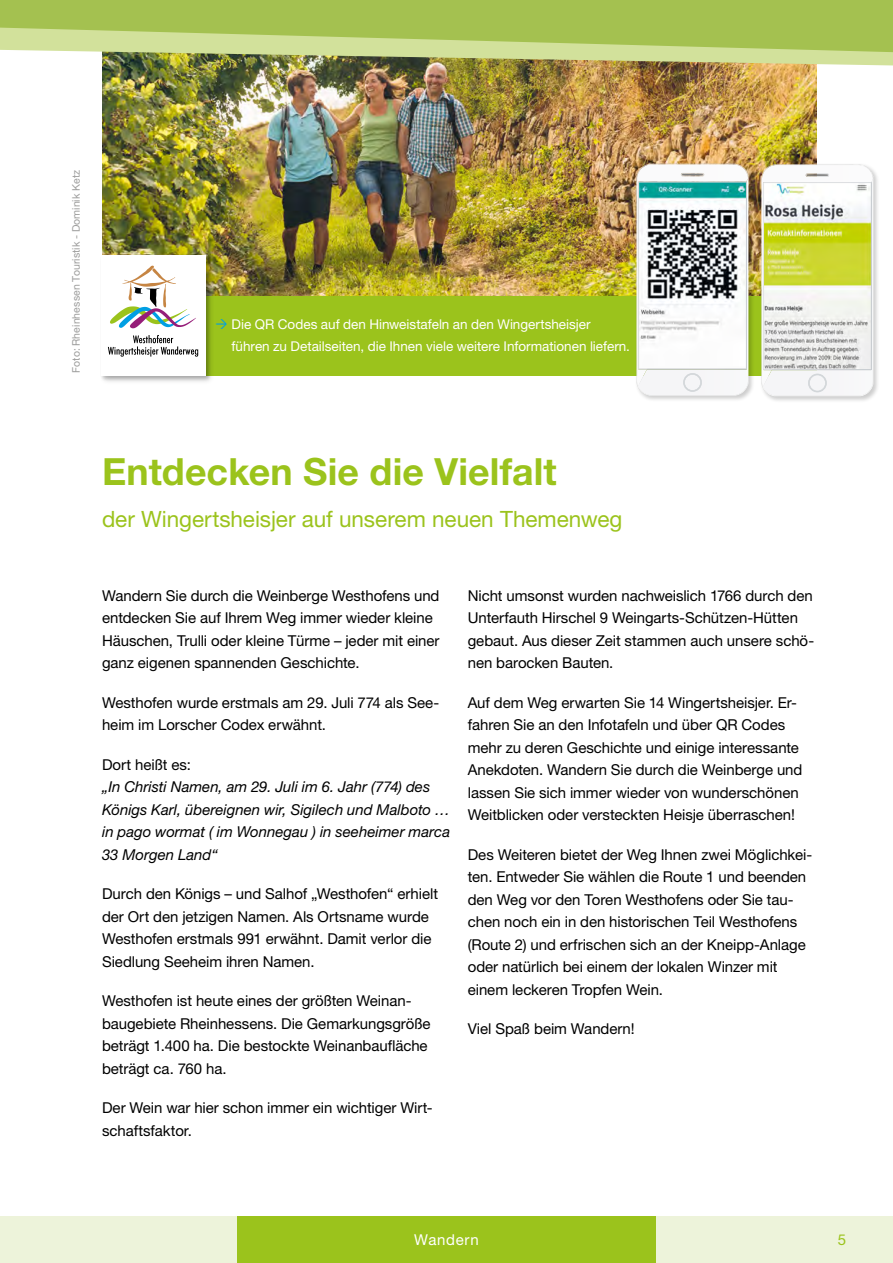
<style>
.page{position:relative;width:893px;height:1263px;background:#fff}
.page>*{position:absolute;margin:0;border:0;box-sizing:border-box;transform-origin:0 0}
.t1{font:700 37.5px "Helvetica Neue LT Pro";letter-spacing:.005em;color:#9bc31c}
.t2{font:22.5px "Helvetica Neue LT Pro";letter-spacing:-.005em;color:#9bc31c}
.t3{font:15px/22.5px "Helvetica Neue LT Pro";letter-spacing:-.005em;color:#000}
.t4{font:italic 15px/22.5px "Helvetica Neue LT Pro";color:#000}
.t5{font:15px "Helvetica Neue LT Pro";letter-spacing:.045em;color:#fff}
.t6{font:15px "Helvetica Neue LT Pro";color:#9bc31c}
.t7{font:13.5px/22.5px "Helvetica Neue LT Pro";color:#fff}
.t8{font:10.5px "Helvetica Neue LT Pro";letter-spacing:.005em;color:#9d9d9c}
</style>
<div class="page">
<div style="left:198px;top:294px;width:618px;height:81px;background:#9bc31c"></div>
<img style="left:102px;top:65px;width:714px;height:231px">
<div style="left:0;top:1216px;width:893px;height:47px;background:#edf3da"></div>
<img style="left:102px;top:54px;width:791px;height:11px">
<svg style="left:0;top:0;width:893px;height:54px;background:#b0c963"></svg>
<div style="left:237px;top:1216px;width:419px;height:47px;background:#9bc31c"></div>
<div style="left:99px;top:253px;width:116px;height:132px;background:#000;opacity:.2"></div>
<div style="left:100px;top:254px;width:111px;height:127px;background:#000;opacity:.2"></div>
<div style="left:101px;top:255px;width:104px;height:120px;background:#fff"></div>
<svg style="left:108px;top:265px;width:91px;height:92px"></svg>
<div style="left:635px;top:162px;width:120px;height:240px;background:#000;opacity:.2"></div>
<svg style="left:637px;top:164px;width:111px;height:231px"></svg>
<div style="left:760px;top:163px;width:120px;height:240px;background:#000;opacity:.2"></div>
<svg style="left:762px;top:165px;width:111px;height:231px"></svg>
<p class="t8" style="left:70px;top:372px;width:204px;rotate:-90deg">Foto: Rheinhessen Touristik - Dominik Ketz</p>
<p class="t7" style="left:232px;top:312px;width:400px">Die QR Codes auf den Hinweistafeln an den Wingertsheisjer führen zu Detailseiten, die Ihnen viele weitere Informationen liefern.</p>
<h1 class="t1" style="left:102px;top:448px;width:456px">Entdecken Sie die Vielfalt</h1>
<h2 class="t2" style="left:102px;top:505px;width:522px">der Wingertsheisjer auf unserem neuen Themenweg</h2>
<p class="t3" style="left:102px;top:584px;width:339px">Wandern Sie durch die Weinberge Westhofens und entdecken Sie auf Ihrem Weg immer wieder kleine Häuschen, Trulli oder kleine Türme – jeder mit einer ganz eigenen spannenden Geschichte.</p>
<p class="t3" style="left:102px;top:691px;width:339px">Westhofen wurde erstmals am 29. Juli 774 als See&shy;heim im Lorscher Codex erwähnt.</p>
<p class="t3" style="left:102px;top:753px;width:90px">Dort heißt es:</p>
<p class="t4" style="left:102px;top:775px;width:350px">„In Christi Namen, am 29. Juli im 6. Jahr (774) des Königs Karl, übereignen wir, Sigilech und Malboto … in pago wormat ( im Wonnegau ) in seeheimer marca 33 Morgen Land“</p>
<p class="t3" style="left:102px;top:882px;width:338px">Durch den Königs – und Salhof „Westhofen“ erhielt der Ort den jetzigen Namen. Als Ortsname wurde Westhofen erstmals 991 erwähnt. Damit verlor die Siedlung Seeheim ihren Namen.</p>
<p class="t3" style="left:102px;top:989px;width:330px">Westhofen ist heute eines der größten Weinan&shy;baugebiete Rheinhessens. Die Gemarkungsgröße beträgt 1.400 ha. Die bestockte Weinanbaufläche beträgt ca. 760 ha.</p>
<p class="t3" style="left:102px;top:1096px;width:332px">Der Wein war hier schon immer ein wichtiger Wirt&shy;schaftsfaktor.</p>
<p class="t3" style="left:468px;top:584px;width:348px">Nicht umsonst wurden nachweislich 1766 durch den Unterfauth Hirschel 9 Weingarts-Schützen-Hütten gebaut. Aus dieser Zeit stammen auch unsere schö&shy;nen barocken Bauten.</p>
<p class="t3" style="left:468px;top:691px;width:336px">Auf dem Weg erwarten Sie 14 Wingertsheisjer. Er&shy;fahren Sie an den Infotafeln und über QR Codes mehr zu deren Geschichte und einige interessante Anekdoten. Wandern Sie durch die Weinberge und lassen Sie sich immer wieder von wunderschönen Weitblicken oder versteckten Heisje überraschen!</p>
<p class="t3" style="left:468px;top:843px;width:346px">Des Weiteren bietet der Weg Ihnen zwei Möglichkei&shy;ten. Entweder Sie wählen die Route 1 und beenden den Weg vor den Toren Westhofens oder Sie tau&shy;chen noch ein in den historischen Teil Westhofens (Route 2) und erfrischen sich an der Kneipp-Anlage oder natürlich bei einem der lokalen Winzer mit einem leckeren Tropfen Wein.</p>
<p class="t3" style="left:468px;top:1017px;width:168px">Viel Spaß beim Wandern!</p>
<p class="t5" style="left:414px;top:1230px;width:66px">Wandern</p>
<p class="t6" style="left:838px;top:1230px;width:10px">5</p>
</div>
